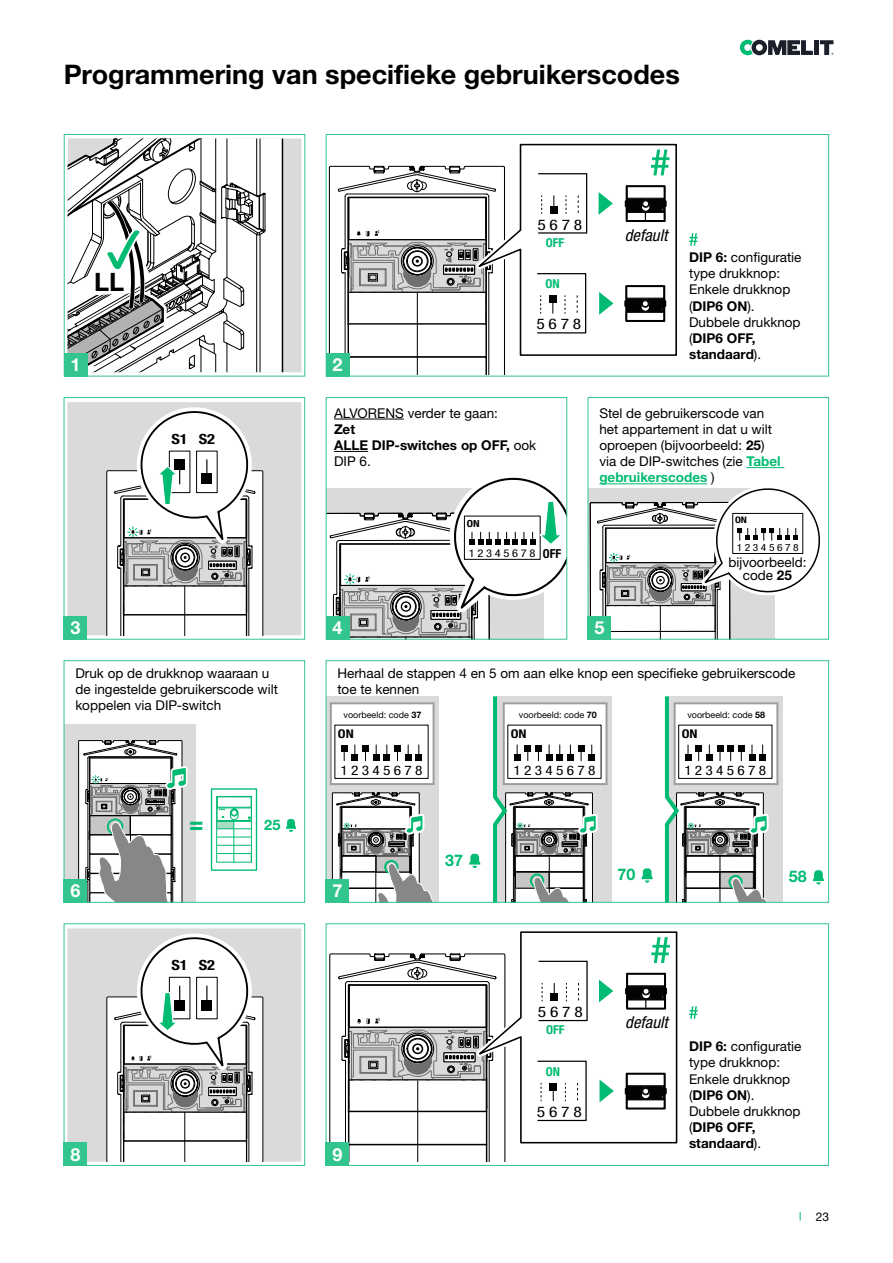
<style>
.page{position:relative;width:893px;height:1263px;background:#fff}
.page>*{position:absolute;margin:0;border:0;box-sizing:border-box;transform-origin:0 0}
.t1{font:700 27px "Helvetica Neue LTW1 G";color:#000}
.t2{font:700 25.35px "Helvetica Neue LTW1 G";color:#000}
.t3{font:700 condensed 24.15px "Helvetica Neue LTW1 G";color:#00bb71}
.t4{font:700 18px "Helvetica Neue LTW1 G";color:#fff}
.t5{font:italic condensed 16.35px "Helvetica Neue LTW1 G";color:#000}
.t6{font:700 16.05px "Helvetica Neue LTW1 G";color:#00bb71}
.t7{font:condensed 14.7px "Helvetica Neue LTW1 G";letter-spacing:.215em;color:#000;scale:1.2 1}
.t8{font:700 14.55px "Helvetica Neue LTW1 G";color:#00bb71}
.t9{font:700 condensed 14.1px "Helvetica Neue LTW1 G";color:#000;scale:1.17 1}
.t10{font:13.5px/16.2px "Helvetica Neue LTW1 G";color:#000}
.t11{font:700 13.5px/16.2px "Helvetica Neue LTW1 G";color:#000}
.t12{font:condensed 13.2px "Helvetica Neue LTW1 G";letter-spacing:.215em;color:#000;scale:1.17 1}
.t13{font:700 condensed 12.45px "Helvetica Neue LTW1 G";color:#000}
.t14{font:700 condensed 12.3px "Helvetica Neue LTW1 G";color:#00bb71}
.t15{font:700 condensed 12px "Helvetica Neue LTW1 G";color:#000;scale:1.17 1}
.t16{font:12px "Helvetica Neue LTW1 G";color:#000}
.t17{font:condensed 10.65px "Helvetica Neue LTW1 G";letter-spacing:.215em;color:#000;scale:1.17 1}
.t18{font:condensed 9.9px "Helvetica Neue LTW1 G";letter-spacing:.215em;color:#000;scale:1.17 1}
.t19{font:700 condensed 9.75px "Helvetica Neue LTW1 G";color:#000;scale:1.17 1}
.t20{font:9px "Helvetica Neue LTW1 G";color:#000}
.t21{font:700 condensed 9px "Helvetica Neue LTW1 G";color:#000;scale:1.17 1}
.s1{font-weight:400}
.s2{font-weight:700}
.s3{font-weight:700;color:#00bb71}
</style>
<div class="page">
<svg style="left:740px;top:40px;width:93px;height:15px"></svg>
<div style="left:284px;top:138px;width:17px;height:234px;background:#dadada"></div>
<svg style="left:253px;top:138px;width:31px;height:234px"></svg>
<svg style="left:68px;top:138px;width:185px;height:234px"></svg>
<div style="left:64px;top:134px;width:241px;height:242px;border:1px solid #33c58e"></div>
<div style="left:64px;top:353px;width:23px;height:23px;background:#33c58e"></div>
<div style="left:67px;top:928px;width:234px;height:233px;background:#dadada"></div>
<svg style="left:106px;top:928px;width:161px;height:233px"></svg>
<div style="left:64px;top:923px;width:241px;height:243px;border:1px solid #33c58e"></div>
<div style="left:64px;top:1142px;width:23px;height:24px;background:#33c58e"></div>
<svg style="left:329px;top:931px;width:349px;height:231px"></svg>
<div style="left:326px;top:923px;width:503px;height:243px;border:1px solid #33c58e"></div>
<div style="left:326px;top:1142px;width:23px;height:24px;background:#33c58e"></div>
<svg style="left:328px;top:477px;width:237px;height:161px"></svg>
<div style="left:326px;top:397px;width:241px;height:243px;border:1px solid #33c58e"></div>
<div style="left:326px;top:616px;width:23px;height:24px;background:#33c58e"></div>
<div style="left:67px;top:402px;width:234px;height:233px;background:#dadada"></div>
<svg style="left:106px;top:402px;width:161px;height:233px"></svg>
<div style="left:64px;top:397px;width:241px;height:243px;border:1px solid #33c58e"></div>
<div style="left:64px;top:616px;width:23px;height:24px;background:#33c58e"></div>
<svg style="left:590px;top:488px;width:230px;height:150px"></svg>
<div style="left:588px;top:397px;width:241px;height:243px;border:1px solid #33c58e"></div>
<svg style="left:328px;top:143px;width:349px;height:231px"></svg>
<div style="left:326px;top:134px;width:503px;height:242px;border:1px solid #33c58e"></div>
<div style="left:326px;top:353px;width:23px;height:23px;background:#33c58e"></div>
<div style="left:64px;top:724px;width:131px;height:178px;background:#dadada"></div>
<svg style="left:210px;top:788px;width:48px;height:83px"></svg>
<hr style="left:217px;top:828px;width:34px;height:1px;background:#00bb71">
<hr style="left:217px;top:837px;width:34px;height:1px;background:#00bb71">
<hr style="left:217px;top:845px;width:34px;height:1px;background:#00bb71">
<hr style="left:217px;top:853px;width:34px;height:1px;background:#00bb71">
<hr style="left:234px;top:821px;width:1px;height:41px;background:#00bb71">
<svg style="left:286px;top:819px;width:10px;height:13px"></svg>
<svg style="left:78px;top:740px;width:110px;height:161px;background:#b4b7b6"></svg>
<div style="left:64px;top:660px;width:241px;height:243px;border:1px solid #33c58e"></div>
<div style="left:64px;top:879px;width:23px;height:24px;background:#33c58e"></div>
<div style="left:496px;top:696px;width:115px;height:206px;background:#dadada"></div>
<div style="left:327px;top:696px;width:112px;height:206px;background:#dadada"></div>
<svg style="left:330px;top:702px;width:105px;height:83px;background:#e1e1e1"></svg>
<div style="left:416px;top:754px;width:6px;height:7px;background:#000"></div>
<svg style="left:469px;top:854px;width:11px;height:14px"></svg>
<svg style="left:331px;top:792px;width:102px;height:109px"></svg>
<svg style="left:641px;top:868px;width:12px;height:15px"></svg>
<svg style="left:813px;top:870px;width:11px;height:14px"></svg>
<svg style="left:493px;top:696px;width:114px;height:205px"></svg>
<svg style="left:664px;top:696px;width:119px;height:205px"></svg>
<div style="left:326px;top:660px;width:503px;height:243px;border:1px solid #33c58e"></div>
<div style="left:326px;top:879px;width:23px;height:24px;background:#33c58e"></div>
<svg style="left:689px;top:233px;width:9px;height:13px"></svg>
<div style="left:588px;top:616px;width:23px;height:24px;background:#33c58e"></div>
<hr style="left:746px;top:467px;width:38px;height:1px;background:#00bb71">
<hr style="left:599px;top:483px;width:108px;height:1px;background:#00bb71">
<svg style="left:689px;top:1006px;width:9px;height:13px"></svg>
<hr style="left:334px;top:419px;width:70px;height:1px;background:#000">
<hr style="left:334px;top:451px;width:34px;height:1px;background:#000">
<h1 class="t1" style="left:64px;top:58px;width:618px">Programmering van specifieke gebruikerscodes</h1>
<h2 class="t2" style="left:94px;top:267px;width:32px">LL</h2>
<h3 class="t4" style="left:71px;top:354px;width:12px">1</h3>
<p class="t9" style="left:171px;top:431px;width:39px">S1 S2</p>
<h3 class="t4" style="left:70px;top:617px;width:12px">3</h3>
<p class="t7" style="left:537px;top:216px;width:39px">5678</p>
<p class="t14" style="left:546px;top:235px;width:20px">OFF</p>
<p class="t14" style="left:546px;top:277px;width:16px">ON</p>
<h3 class="t4" style="left:332px;top:354px;width:12px">2</h3>
<p class="t7" style="left:536px;top:316px;width:39px">5678</p>
<p class="t10" style="left:334px;top:405px;width:165px">ALVORENS verder te gaan:</p>
<p class="t11" style="left:334px;top:421px;width:204px">Zet<br>ALLE DIP-switches op OFF, <span class="s1">ook<br>DIP 6.</span></p>
<p class="t19" style="left:467px;top:517px;width:13px">ON</p>
<p class="t17" style="left:469px;top:547px;width:58px">12345678</p>
<p class="t13" style="left:543px;top:546px;width:20px">OFF</p>
<p class="t5" style="left:625px;top:226px;width:44px">default</p>
<p class="t10" style="left:689px;top:249px;width:114px"><span class="s2">DIP 6:</span> configuratie type drukknop:<br>Enkele drukknop (<span class="s2">DIP6 ON</span>).<br>Dubbele drukknop (<span class="s2">DIP6 OFF, standaard</span>).</p>
<p class="t10" style="left:599px;top:405px;width:183px">Stel de gebruikerscode van het appartement in dat u wilt oproepen (bijvoorbeeld: <span class="s2">25</span>) via de DIP-switches (zie <span class="s3">Tabel gebruikerscodes</span> )</p>
<p class="t21" style="left:735px;top:514px;width:12px">ON</p>
<p class="t18" style="left:737px;top:542px;width:54px">12345678</p>
<p class="t10" style="left:728px;top:555px;width:79px;line-height:13.5px;text-align:center">bijvoorbeeld: code <span class="s2">25</span></p>
<h3 class="t4" style="left:332px;top:617px;width:12px">4</h3>
<h3 class="t4" style="left:594px;top:617px;width:12px">5</h3>
<p class="t10" style="left:75px;top:665px;width:204px">Druk op de drukknop waaraan u de ingestelde gebruikerscode wilt koppelen via DIP-switch</p>
<p class="t10" style="left:337px;top:665px;width:459px">Herhaal de stappen 4 en 5 om aan elke knop een specifieke gebruikerscode toe te kennen</p>
<p class="t20" style="left:344px;top:709px;width:79px">voorbeeld: code <span class="s2">37</span></p>
<p class="t20" style="left:519px;top:709px;width:79px">voorbeeld: code <span class="s2">70</span></p>
<p class="t20" style="left:687px;top:709px;width:79px">voorbeeld: code <span class="s2">58</span></p>
<h3 class="t4" style="left:70px;top:880px;width:12px">6</h3>
<h3 class="t3" style="left:189px;top:809px;width:16px">=</h3>
<p class="t8" style="left:264px;top:815px;width:18px">25</p>
<p class="t15" style="left:338px;top:726px;width:15px">ON</p>
<p class="t12" style="left:340px;top:763px;width:72px">12345678</p>
<h3 class="t4" style="left:332px;top:880px;width:12px">7</h3>
<p class="t6" style="left:445px;top:850px;width:19px">37</p>
<p class="t15" style="left:511px;top:726px;width:15px">ON</p>
<p class="t12" style="left:513px;top:763px;width:72px">12345678</p>
<p class="t15" style="left:682px;top:726px;width:15px">ON</p>
<p class="t12" style="left:684px;top:763px;width:72px">12345678</p>
<p class="t6" style="left:618px;top:865px;width:19px">70</p>
<p class="t6" style="left:789px;top:866px;width:19px">58</p>
<h3 class="t4" style="left:70px;top:1143px;width:12px">8</h3>
<p class="t9" style="left:171px;top:957px;width:39px">S1 S2</p>
<h3 class="t4" style="left:332px;top:1143px;width:12px">9</h3>
<p class="t7" style="left:538px;top:1003px;width:39px">5678</p>
<p class="t14" style="left:546px;top:1023px;width:20px">OFF</p>
<p class="t14" style="left:546px;top:1064px;width:16px">ON</p>
<p class="t7" style="left:537px;top:1103px;width:39px">5678</p>
<p class="t5" style="left:625px;top:1013px;width:44px">default</p>
<p class="t10" style="left:689px;top:1038px;width:114px"><span class="s2">DIP 6:</span> configuratie type drukknop:<br>Enkele drukknop (<span class="s2">DIP6 ON</span>).<br>Dubbele drukknop (<span class="s2">DIP6 OFF, standaard</span>).</p>
<p class="t16" style="left:816px;top:1209px;width:15px">23</p>
</div>
